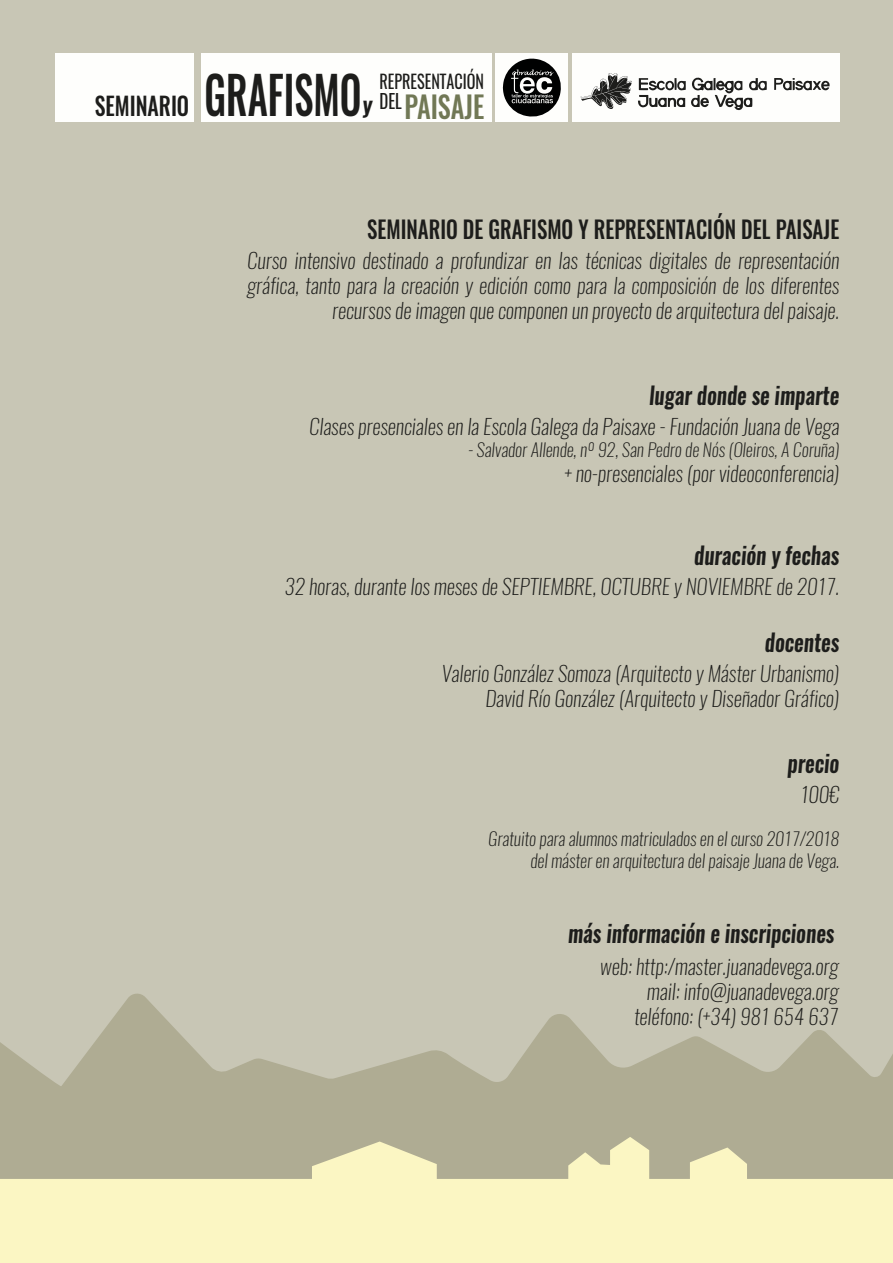
<style>
.page{position:relative;width:893px;height:1263px;background:#fff}
.page>*{position:absolute;margin:0;border:0;box-sizing:border-box;transform-origin:0 0}
.t1{font:500 51.9px "Oswald";color:#1d1d1b;scale:.75 1}
.t2{font:500 30.15px "Oswald";color:#717855;scale:.87 1}
.t3{font:500 25.05px "Oswald";color:#1d1d1b;scale:.87 1}
.t4{font:italic 600 24px "Oswald";color:#1d1d1b;scale:.87 1}
.t5{font:500 24px "Oswald";color:#1d1d1b;scale:.87 1}
.t6{font:italic 200 21px/25.2px "Oswald";color:#1d1d1b;text-align:right}
.t7{font:19.35px "Oswald";color:#1d1d1b;scale:.87 1}
.t8{font:18.6px "Oswald";color:#1d1d1b;scale:.87 1}
.t9{font:italic 200 18px/21.6px "Oswald";color:#1d1d1b;text-align:right}
.s1{font-weight:600;font-style:italic;font-size:22.95px;color:#1d1d1b}
</style>
<div class="page">
<div style="left:0;top:0;width:893px;height:1177px;background:#c8c6b5"></div>
<svg style="left:0;top:993px;width:893px;height:144px;fill:#afac93"></svg>
<svg style="left:0;top:1137px;width:893px;height:126px;background:#e6e1b5"></svg>
<div style="left:55px;top:53px;width:139px;height:69px;background:#fefefc"></div>
<div style="left:496px;top:53px;width:72px;height:69px;background:#fefefc"></div>
<svg style="left:503px;top:59px;width:58px;height:58px"></svg>
<div style="left:572px;top:53px;width:267px;height:69px;background:#fefefc"></div>
<svg style="left:581px;top:73px;width:51px;height:36px"></svg>
<svg style="left:638px;top:77px;width:129px;height:33px"></svg>
<svg style="left:774px;top:78px;width:56px;height:13px"></svg>
<div style="left:202px;top:53px;width:290px;height:69px;background:#fefefc"></div>
<p class="t3" style="left:95px;top:89px;width:110px">SEMINARIO</p>
<p class="t8" style="left:379px;top:69px;width:122px">REPRESENTACIÓN</p>
<p class="t7" style="left:379px;top:88px;width:27px">DEL</p>
<h1 class="t1" style="left:205px;top:59px;width:211px">GRAFISMO</h1>
<h2 class="t2" style="left:362px;top:85px;width:142px"><span class="s1">y</span> PAISAJE</h2>
<p class="t5" style="left:367px;top:213px;width:544px">SEMINARIO DE GRAFISMO Y REPRESENTACIÓN DEL PAISAJE</p>
<p class="t6" style="left:247px;top:247px;width:593px">Curso intensivo destinado a profundizar en las técnicas digitales de representación gráfica, tanto para la creación y edición como para la composición de los diferentes recursos de imagen que componen un proyecto de arquitectura del paisaje.</p>
<p class="t4" style="left:649px;top:379px;width:220px">lugar donde se imparte</p>
<p class="t6" style="left:309px;top:414px;width:532px">Clases presenciales en la Escola Galega da Paisaxe - Fundación Juana de Vega</p>
<p class="t9" style="left:468px;top:438px;width:373px">- Salvador Allende, nº 92, San Pedro de Nós (Oleiros, A Coruña)</p>
<p class="t6" style="left:564px;top:461px;width:277px">+ no-presenciales (por videoconferencia)</p>
<p class="t4" style="left:694px;top:539px;width:168px">duración y fechas</p>
<p class="t6" style="left:285px;top:574px;width:556px">32 horas, durante los meses de SEPTIEMBRE, OCTUBRE y NOVIEMBRE de 2017.</p>
<p class="t4" style="left:765px;top:625px;width:87px">docentes</p>
<p class="t6" style="left:442px;top:660px;width:399px">Valerio González Somoza (Arquitecto y Máster Urbanismo)<br>David Río González (Arquitecto y Diseñador Gráfico)</p>
<p class="t4" style="left:787px;top:747px;width:61px">precio</p>
<p class="t6" style="left:800px;top:782px;width:41px">100€</p>
<p class="t9" style="left:488px;top:828px;width:353px">Gratuito para alumnos matriculados en el curso 2017/2018 del máster en arquitectura del paisaje Juana de Vega.</p>
<p class="t4" style="left:568px;top:916px;width:308px">más información e inscripciones</p>
<p class="t6" style="left:600px;top:953px;width:240px">web: http:/master.juanadevega.org mail: info@juanadevega.org teléfono: (+34) 981 654 637</p>
</div>
